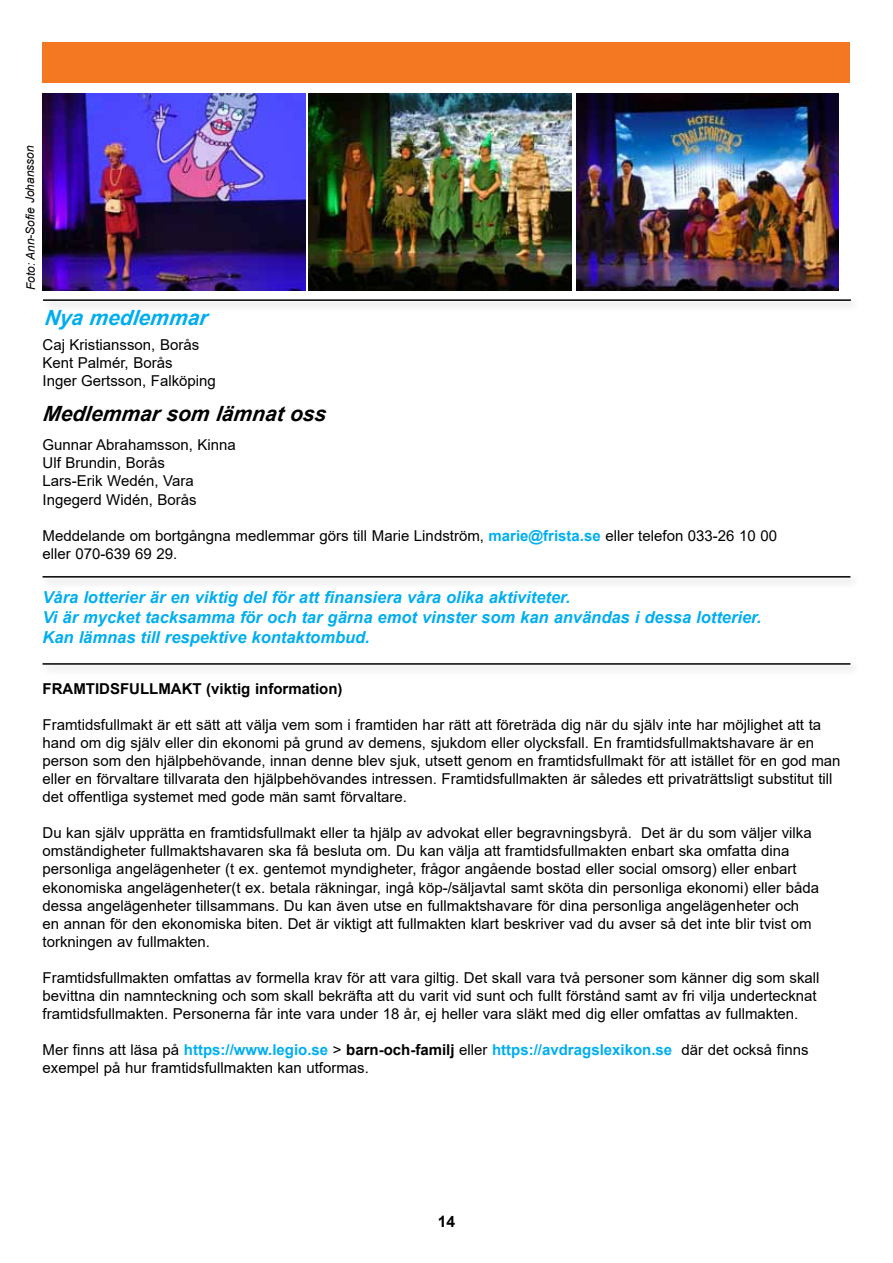
<style>
.page{position:relative;width:893px;height:1263px;background:#fff}
.page>*{position:absolute;margin:0;border:0;box-sizing:border-box;transform-origin:0 0}
.t1{font:italic 700 21px "Arial";color:#000}
.t2{font:italic 700 21px "Arial";color:#00aeef}
.t3{font:italic 700 16.5px/20px "Arial";color:#00aeef}
.t4{font:700 15.75px "Arial";color:#000}
.t5{font:15px/18.1px "Arial";color:#000}
.t6{font:700 15px "Arial";color:#000}
.t7{font:italic 12px "Arial";letter-spacing:-.01em;color:#000}
.s1{font-weight:700;color:#00aeef}
.s2{font-weight:700}
</style>
<div class="page">
<div style="left:43px;top:43px;width:807px;height:40px;background:#f47721"></div>
<div style="left:41px;top:297px;width:821px;height:15px;background:#f6f6f6"></div>
<hr style="left:43px;top:299px;width:808px;height:2px;background:#000">
<img style="left:43px;top:93px;width:262px;height:197px">
<img style="left:308px;top:93px;width:263px;height:197px">
<img style="left:576px;top:93px;width:263px;height:197px">
<div style="left:40px;top:573px;width:821px;height:16px;background:#f6f6f6"></div>
<hr style="left:43px;top:576px;width:807px;height:2px;background:#000">
<div style="left:40px;top:661px;width:821px;height:15px;background:#f6f6f6"></div>
<hr style="left:43px;top:663px;width:807px;height:2px;background:#000">
<p class="t7" style="left:22px;top:290px;width:147px;rotate:-90deg">Foto: Ann-Sofie Johansson</p>
<h1 class="t2" style="left:44px;top:304px;width:164px">Nya medlemmar</h1>
<p class="t5" style="left:43px;top:336px;width:175px">Caj Kristiansson, Borås<br>Kent Palmér, Borås<br>Inger Gertsson, Falköping</p>
<h1 class="t1" style="left:43px;top:399px;width:288px">Medlemmar som lämnat oss</h1>
<p class="t5" style="left:43px;top:436px;width:195px">Gunnar Abrahamsson, Kinna<br>Ulf Brundin, Borås<br>Lars-Erik Wedén, Vara<br>Ingegerd Widén, Borås</p>
<p class="t5" style="left:43px;top:526px;width:736px">Meddelande om bortgångna medlemmar görs till Marie Lindström, <span class="s1">marie@frista.se</span> eller telefon 033-26 10 00 eller 070-639 69 29.</p>
<p class="t3" style="left:43px;top:588px;width:720px">Våra lotterier är en viktig del för att finansiera våra olika aktiviteter.<br>Vi är mycket tacksamma för och tar gärna emot vinster som kan användas i dessa lotterier.<br>Kan lämnas till respektive kontaktombud.</p>
<p class="t6" style="left:43px;top:678px;width:301px">FRAMTIDSFULLMAKT (viktig information)</p>
<p class="t5" style="left:43px;top:715px;width:799px">Framtidsfullmakt är ett sätt att välja vem som i framtiden har rätt att företräda dig när du själv inte har möjlighet att ta hand om dig själv eller din ekonomi på grund av demens, sjukdom eller olycksfall. En framtidsfullmaktshavare är en person som den hjälpbehövande, innan denne blev sjuk, utsett genom en framtidsfullmakt för att istället för en god man eller en förvaltare tillvarata den hjälpbehövandes intressen. Framtidsfullmakten är således ett privaträttsligt substitut till det offentliga systemet med gode män samt förvaltare.</p>
<p class="t5" style="left:43px;top:824px;width:778px">Du kan själv upprätta en framtidsfullmakt eller ta hjälp av advokat eller begravningsbyrå. Det är du som väljer vilka omständigheter fullmaktshavaren ska få besluta om. Du kan välja att framtidsfullmakten enbart ska omfatta dina personliga angelägenheter (t ex. gentemot myndigheter, frågor angående bostad eller social omsorg) eller enbart ekonomiska angelägenheter(t ex. betala räkningar, ingå köp-/säljavtal samt sköta din personliga ekonomi) eller båda dessa angelägenheter tillsammans. Du kan även utse en fullmaktshavare för dina personliga angelägenheter och en annan för den ekonomiska biten. Det är viktigt att fullmakten klart beskriver vad du avser så det inte blir tvist om torkningen av fullmakten.</p>
<p class="t5" style="left:43px;top:968px;width:778px">Framtidsfullmakten omfattas av formella krav för att vara giltig. Det skall vara två personer som känner dig som skall bevittna din namnteckning och som skall bekräfta att du varit vid sunt och fullt förstånd samt av fri vilja undertecknat framtidsfullmakten. Personerna får inte vara under 18 år, ej heller vara släkt med dig eller omfattas av fullmakten.</p>
<p class="t5" style="left:43px;top:1041px;width:767px">Mer finns att läsa på <span class="s1">https://www.legio.se</span> &gt; <span class="s2">barn-och-familj</span> eller <span class="s1">https://avdragslexikon.se</span> där det också finns exempel på hur framtidsfullmakten kan utformas.</p>
<p class="t4" style="left:438px;top:1210px;width:19px">14</p>
</div>
